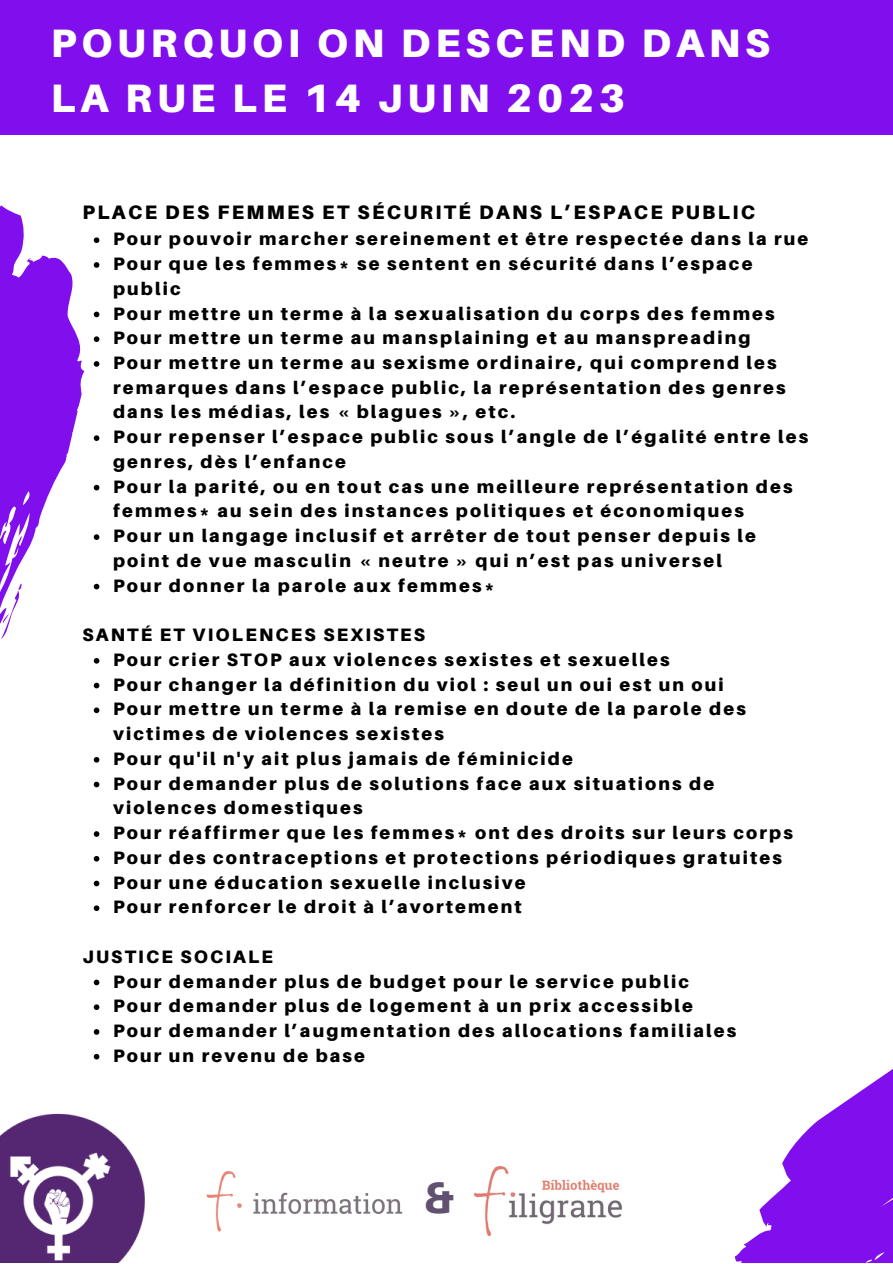
<style>
.page{position:relative;width:893px;height:1264px;background:#fff}
.page>*{position:absolute;margin:0;border:0;box-sizing:border-box;transform-origin:0 0}
.t1{font:800 43.8px "Aileron";color:#615170}
.t2{font:900 39.6px/55.1px "Aileron";letter-spacing:.12em;color:#fff}
.t3{font:900 19.5px "Aileron";letter-spacing:.12em;color:#000}
.t4{font:900 18px/24.8px "Aileron";letter-spacing:.12em;color:#000}
</style>
<div class="page">
<svg style="left:0;top:205px;width:85px;height:434px"></svg>
<div style="left:0;top:0;width:892px;height:135px;background:#810eed"></div>
<svg style="left:734px;top:1069px;width:158px;height:193px"></svg>
<svg style="left:94px;top:237px;width:5px;height:6px"></svg>
<svg style="left:94px;top:262px;width:5px;height:6px"></svg>
<svg style="left:94px;top:311px;width:5px;height:6px"></svg>
<svg style="left:94px;top:336px;width:5px;height:6px"></svg>
<svg style="left:94px;top:361px;width:5px;height:6px"></svg>
<svg style="left:94px;top:435px;width:5px;height:6px"></svg>
<svg style="left:94px;top:485px;width:5px;height:5px"></svg>
<svg style="left:94px;top:534px;width:5px;height:6px"></svg>
<svg style="left:94px;top:584px;width:5px;height:5px"></svg>
<svg style="left:94px;top:658px;width:5px;height:5px"></svg>
<svg style="left:94px;top:682px;width:5px;height:6px"></svg>
<svg style="left:94px;top:707px;width:5px;height:6px"></svg>
<svg style="left:94px;top:757px;width:5px;height:5px"></svg>
<svg style="left:94px;top:781px;width:5px;height:6px"></svg>
<svg style="left:94px;top:831px;width:5px;height:5px"></svg>
<svg style="left:94px;top:856px;width:5px;height:5px"></svg>
<svg style="left:94px;top:880px;width:5px;height:6px"></svg>
<svg style="left:94px;top:905px;width:5px;height:6px"></svg>
<svg style="left:94px;top:979px;width:5px;height:6px"></svg>
<svg style="left:94px;top:1004px;width:5px;height:6px"></svg>
<svg style="left:94px;top:1029px;width:5px;height:5px"></svg>
<svg style="left:94px;top:1053px;width:5px;height:6px"></svg>
<img style="left:0;top:1113px;width:145px;height:149px">
<img style="left:206px;top:1171px;width:197px;height:61px">
<img style="left:474px;top:1166px;width:147px;height:69px">
<h2 class="t2" style="left:51px;top:15px;width:720px">POURQUOI ON DESCEND DANS<br>LA RUE LE 14 JUIN 2023</h2>
<p class="t3" style="left:82px;top:201px;width:674px">PLACE DES FEMMES ET SÉCURITÉ DANS L’ESPACE PUBLIC</p>
<p class="t4" style="left:113px;top:226px;width:696px">Pour pouvoir marcher sereinement et être respectée dans la rue Pour que les femmes* se sentent en sécurité dans l’espace public<br>Pour mettre un terme à la sexualisation du corps des femmes Pour mettre un terme au mansplaining et au manspreading<br>Pour mettre un terme au sexisme ordinaire, qui comprend les remarques dans l’espace public, la représentation des genres dans les médias, les « blagues », etc.<br>Pour repenser l’espace public sous l’angle de l’égalité entre les genres, dès l’enfance<br>Pour la parité, ou en tout cas une meilleure représentation des femmes* au sein des instances politiques et économiques<br>Pour un langage inclusif et arrêter de tout penser depuis le point de vue masculin « neutre » qui n’est pas universel<br>Pour donner la parole aux femmes*</p>
<p class="t4" style="left:82px;top:622px;width:344px">SANTÉ ET VIOLENCES SEXISTES</p>
<p class="t4" style="left:113px;top:647px;width:681px">Pour crier STOP aux violences sexistes et sexuelles<br>Pour changer la définition du viol : seul un oui est un oui<br>Pour mettre un terme à la remise en doute de la parole des victimes de violences sexistes<br>Pour qu'il n'y ait plus jamais de féminicide<br>Pour demander plus de solutions face aux situations de violences domestiques<br>Pour réaffirmer que les femmes* ont des droits sur leurs corps Pour des contraceptions et protections périodiques gratuites Pour une éducation sexuelle inclusive<br>Pour renforcer le droit à l’avortement</p>
<p class="t4" style="left:82px;top:944px;width:192px">JUSTICE SOCIALE</p>
<p class="t4" style="left:113px;top:968px;width:624px">Pour demander plus de budget pour le service public Pour demander plus de logement à un prix accessible Pour demander l’augmentation des allocations familiales Pour un revenu de base</p>
<h1 class="t1" style="left:424px;top:1173px;width:31px">&amp;</h1>
</div>
